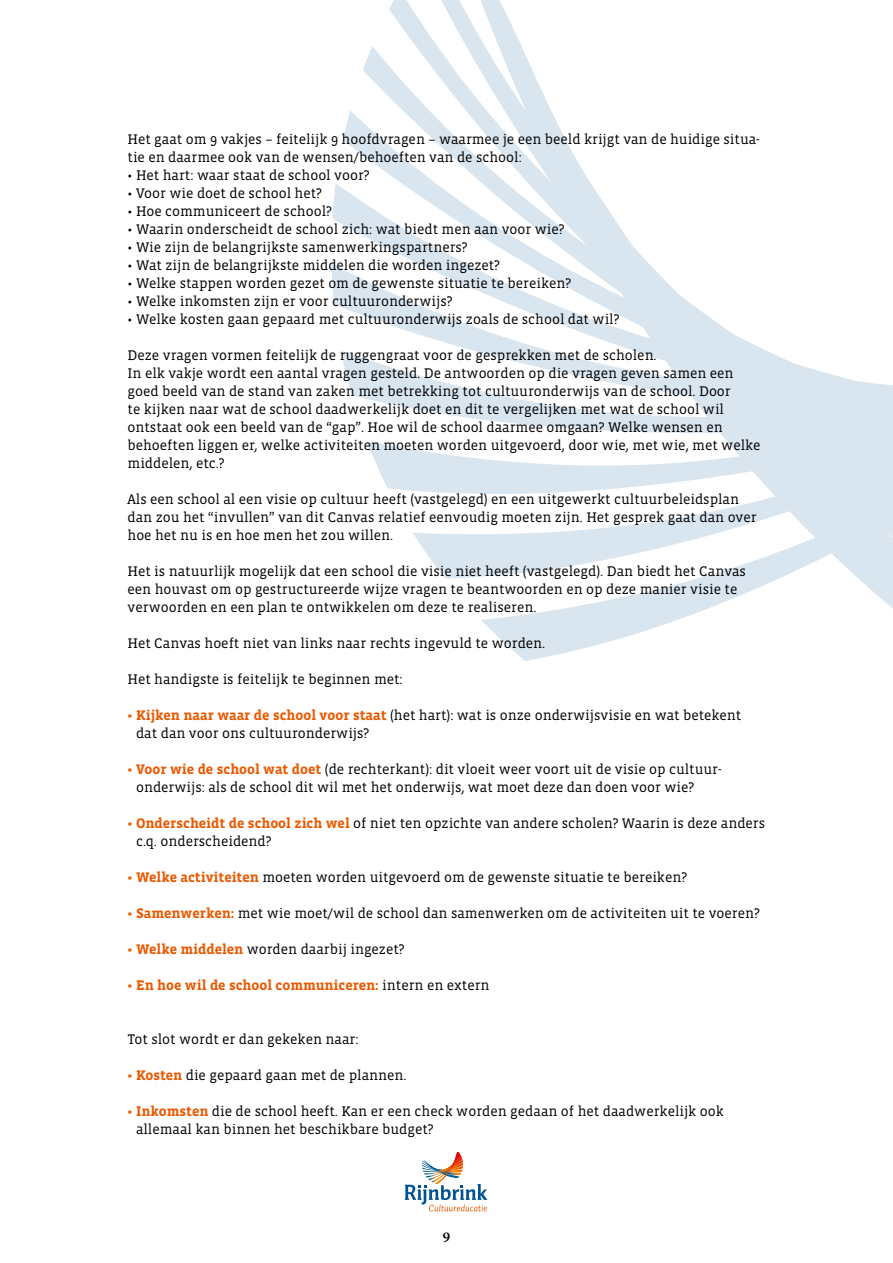
<style>
.page{position:relative;width:893px;height:1263px;background:#fff}
.page>*{position:absolute;margin:0;border:0;box-sizing:border-box;transform-origin:0 0}
.t1{font:600 15px "Minion Pro";color:#000}
.t2{font:14.25px/18px "Vista Slab OTCE";color:#000}
.t3{font:700 14.25px "Vista Slab OTCE";color:#ea5901}
.s1{font-weight:700;color:#ea5901}
.s2{font-weight:400;color:#000}
</style>
<div class="page">
<svg style="left:331px;top:0;width:562px;height:661px"></svg>
<svg style="left:405px;top:1152px;width:82px;height:59px"></svg>
<p class="t2" style="left:128px;top:130px;width:634px">Het gaat om 9 vakjes – feitelijk 9 hoofdvragen – waarmee je een beeld krijgt van de huidige situa&shy;tie en daarmee ook van de wensen/behoeften van de school:</p>
<p class="t2" style="left:128px;top:166px;width:244px">• Het hart: waar staat de school voor?</p>
<p class="t2" style="left:128px;top:184px;width:196px">• Voor wie doet de school het?</p>
<p class="t2" style="left:128px;top:202px;width:206px">• Hoe communiceert de school?</p>
<p class="t2" style="left:128px;top:220px;width:439px">• Waarin onderscheidt de school zich: wat biedt men aan voor wie?</p>
<p class="t2" style="left:128px;top:238px;width:342px">• Wie zijn de belangrijkste samenwerkingspartners?</p>
<p class="t2" style="left:128px;top:256px;width:374px">• Wat zijn de belangrijkste middelen die worden ingezet?</p>
<p class="t2" style="left:128px;top:274px;width:445px">• Welke stappen worden gezet om de gewenste situatie te bereiken?</p>
<p class="t2" style="left:128px;top:292px;width:326px">• Welke inkomsten zijn er voor cultuuronderwijs?</p>
<p class="t2" style="left:128px;top:310px;width:493px">• Welke kosten gaan gepaard met cultuuronderwijs zoals de school dat wil?</p>
<p class="t2" style="left:128px;top:346px;width:634px">Deze vragen vormen feitelijk de ruggengraat voor de gesprekken met de scholen.<br>In elk vakje wordt een aantal vragen gesteld. De antwoorden op die vragen geven samen een goed beeld van de stand van zaken met betrekking tot cultuuronderwijs van de school. Door<br>te kijken naar wat de school daadwerkelijk doet en dit te vergelijken met wat de school wil ontstaat ook een beeld van de “gap”. Hoe wil de school daarmee omgaan? Welke wensen en behoeften liggen er, welke activiteiten moeten worden uitgevoerd, door wie, met wie, met welke middelen, etc.?</p>
<p class="t2" style="left:128px;top:490px;width:631px">Als een school al een visie op cultuur heeft (vastgelegd) en een uitgewerkt cultuurbeleidsplan dan zou het “invullen” van dit Canvas relatief eenvoudig moeten zijn. Het gesprek gaat dan over hoe het nu is en hoe men het zou willen.</p>
<p class="t2" style="left:128px;top:562px;width:620px">Het is natuurlijk mogelijk dat een school die visie niet heeft (vastgelegd). Dan biedt het Canvas een houvast om op gestructureerde wijze vragen te beantwoorden en op deze manier visie te verwoorden en een plan te ontwikkelen om deze te realiseren.</p>
<p class="t2" style="left:128px;top:634px;width:419px">Het Canvas hoeft niet van links naar rechts ingevuld te worden.</p>
<p class="t2" style="left:128px;top:670px;width:277px">Het handigste is feitelijk te beginnen met:</p>
<p class="t2" style="left:136px;top:706px;width:607px;text-indent:-9px"><span class="s1">• Kijken naar waar de school voor staat</span> (het hart): wat is onze onderwijsvisie en wat betekent dat dan voor ons cultuuronderwijs?</p>
<p class="t2" style="left:136px;top:760px;width:587px;text-indent:-9px"><span class="s1">• Voor wie de school wat doet</span> (de rechterkant): dit vloeit weer voort uit de visie op cultuur&shy;onderwijs: als de school dit wil met het onderwijs, wat moet deze dan doen voor wie?</p>
<p class="t2" style="left:136px;top:814px;width:631px;text-indent:-9px"><span class="s1">• Onderscheidt de school zich wel</span> of niet ten opzichte van andere scholen? Waarin is deze anders c.q. onderscheidend?</p>
<p class="t2" style="left:128px;top:868px;width:561px"><span class="s1">• Welke activiteiten</span> moeten worden uitgevoerd om de gewenste situatie te bereiken?</p>
<p class="t2" style="left:128px;top:904px;width:634px"><span class="s1">• Samenwerken:</span> met wie moet/wil de school dan samenwerken om de activiteiten uit te voeren?</p>
<p class="t2" style="left:128px;top:940px;width:279px"><span class="s1">• Welke middelen</span> worden daarbij ingezet?</p>
<p class="t3" style="left:128px;top:977px;width:363px">• En hoe wil de school communiceren: <span class="s2">intern en extern</span></p>
<p class="t2" style="left:128px;top:1030px;width:232px">Tot slot wordt er dan gekeken naar:</p>
<p class="t2" style="left:128px;top:1066px;width:281px"><span class="s1">• Kosten</span> die gepaard gaan met de plannen.</p>
<p class="t2" style="left:136px;top:1102px;width:589px;text-indent:-9px"><span class="s1">• Inkomsten</span> die de school heeft. Kan er een check worden gedaan of het daadwerkelijk ook allemaal kan binnen het beschikbare budget?</p>
<p class="t1" style="left:443px;top:1227px;width:9px">9</p>
</div>
